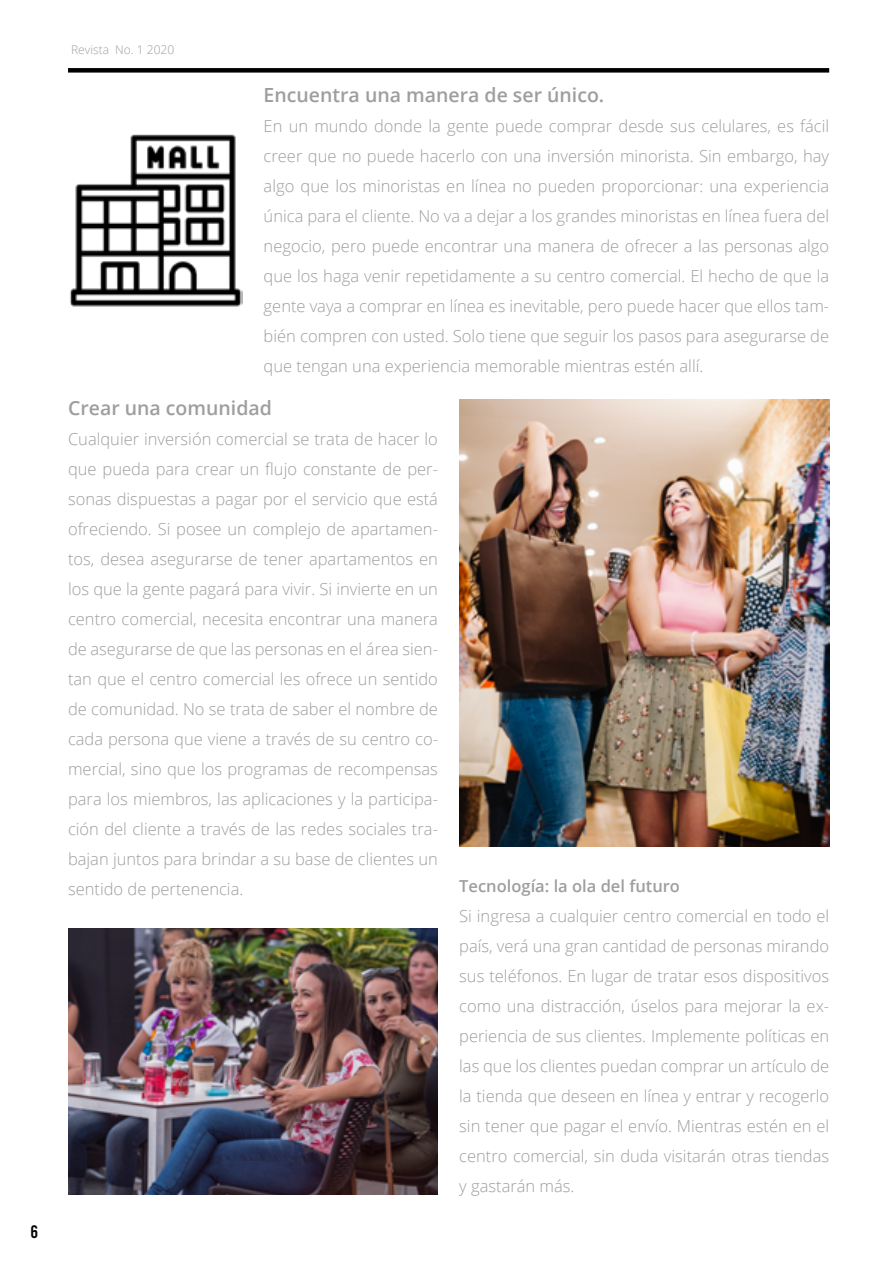
<style>
.page{position:relative;width:893px;height:1263px;background:#fff}
.page>*{position:absolute;margin:0;border:0;box-sizing:border-box;transform-origin:0 0}
.t1{font:600 19.5px "Open Sans";color:#9f9d9d}
.t2{font:18px "Bebas";color:#000}
.t3{font:300 16.5px/30px "Open Sans";color:#9f9d9d;text-align:justify}
.t4{font:600 16.5px "Open Sans";color:#9f9d9d}
.t5{font:300 12px "Open Sans";color:#9f9d9d}
</style>
<div class="page">
<div style="left:68px;top:68px;width:761px;height:5px;background:#000"></div>
<img style="left:70px;top:134px;width:172px;height:173px">
<img style="left:68px;top:928px;width:370px;height:267px">
<img style="left:459px;top:400px;width:370px;height:446px">
<p class="t2" style="left:31px;top:1223px;width:9px">6</p>
<p class="t5" style="left:71px;top:41px;width:105px">Revista No. 1 2020</p>
<p class="t1" style="left:264px;top:82px;width:342px">Encuentra una manera de ser único.</p>
<p class="t3" style="left:264px;top:111px;width:567px">En un mundo donde la gente puede comprar desde sus celulares, es fácil creer que no puede hacerlo con una inversión minorista. Sin embargo, hay algo que los minoristas en línea no pueden proporcionar: una experiencia única para el cliente. No va a dejar a los grandes minoristas en línea fuera del negocio, pero puede encontrar una manera de ofrecer a las personas algo que los haga venir repetidamente a su centro comercial. El hecho de que la gente vaya a comprar en línea es inevitable, pero puede hacer que ellos tam&shy;bién compren con usted. Solo tiene que seguir los pasos para asegurarse de que tengan una experiencia memorable mientras estén allí.</p>
<p class="t1" style="left:68px;top:394px;width:205px">Crear una comunidad</p>
<p class="t3" style="left:68px;top:423px;width:371px">Cualquier inversión comercial se trata de hacer lo que pueda para crear un flujo constante de per&shy;sonas dispuestas a pagar por el servicio que está ofreciendo. Si posee un complejo de apartamen&shy;tos, desea asegurarse de tener apartamentos en los que la gente pagará para vivir. Si invierte en un centro comercial, necesita encontrar una manera de asegurarse de que las personas en el área sien&shy;tan que el centro comercial les ofrece un sentido de comunidad. No se trata de saber el nombre de cada persona que viene a través de su centro co&shy;mercial, sino que los programas de recompensas para los miembros, las aplicaciones y la participa&shy;ción del cliente a través de las redes sociales tra&shy;bajan juntos para brindar a su base de clientes un sentido de pertenencia.</p>
<p class="t4" style="left:459px;top:875px;width:222px">Tecnología: la ola del futuro</p>
<p class="t3" style="left:459px;top:901px;width:371px">Si ingresa a cualquier centro comercial en todo el país, verá una gran cantidad de personas mirando sus teléfonos. En lugar de tratar esos dispositivos como una distracción, úselos para mejorar la ex&shy;periencia de sus clientes. Implemente políticas en las que los clientes puedan comprar un artículo de la tienda que deseen en línea y entrar y recogerlo sin tener que pagar el envío. Mientras estén en el centro comercial, sin duda visitarán otras tiendas y gastarán más.</p>
</div>
